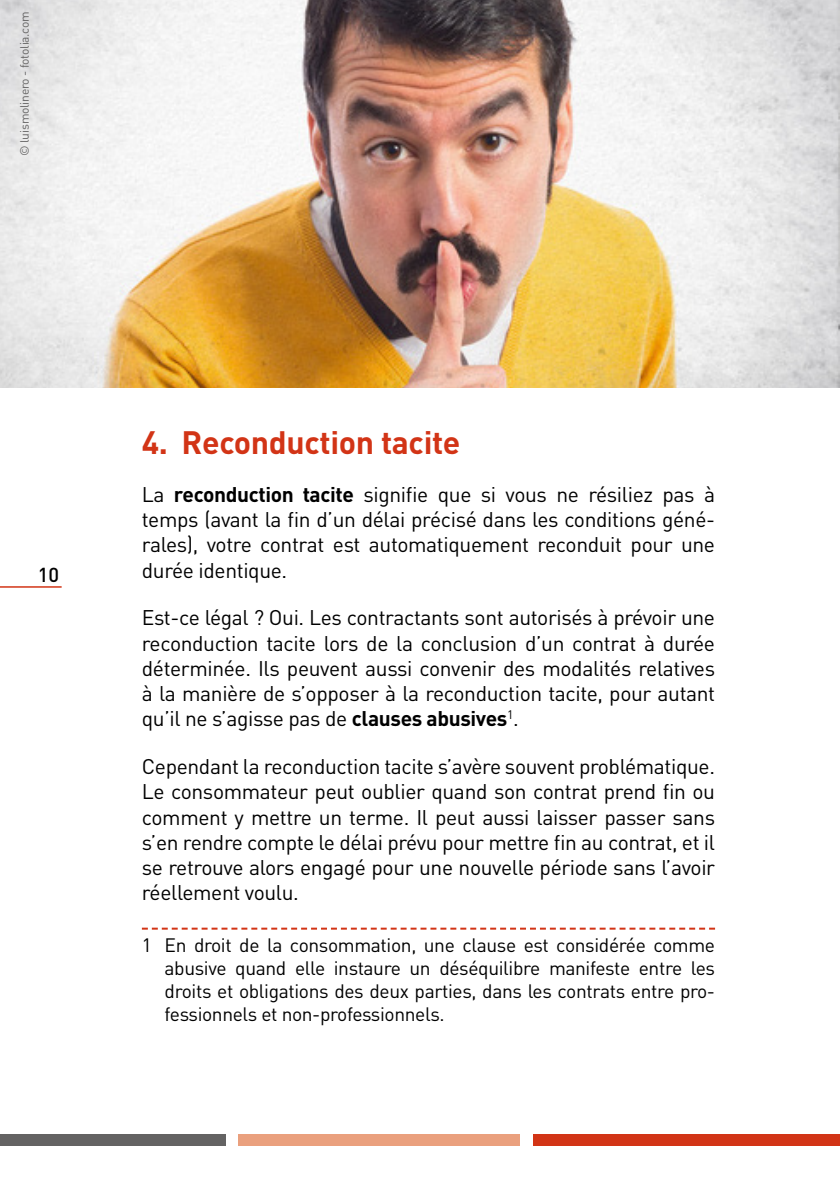
<style>
.page{position:relative;width:840px;height:1191px;background:#fff}
.page>*{position:absolute;margin:0;border:0;box-sizing:border-box;transform-origin:0 0}
.Titre_1{font:700 32px "DIN Pro";letter-spacing:-.01em;color:#d23416}
.txt{font:21px/25.2px "DIN Pro";letter-spacing:-.02em;color:#000;text-align:justify}
.t1{font:500 20px "DIN Pro";color:#000}
.Note_de_bas_de_page{font:19.2px/23px "DIN Pro";letter-spacing:-.02em;color:#000;text-align:justify}
.txt-2{font:12px "DIN Pro";letter-spacing:-.02em;color:#646363}
.s1{font-weight:700}
</style>
<div class="page">
<div style="left:0;top:1134px;width:225px;height:11px;background:#646363"></div>
<div style="left:533px;top:1134px;width:306px;height:11px;background:#d23416"></div>
<div style="left:238px;top:1134px;width:281px;height:11px;background:#eaa07e"></div>
<hr style="left:0;top:586px;width:62px;height:1px;background:#d23416">
<svg style="left:142px;top:927px;width:572px;height:2px"></svg>
<img style="left:0;top:0;width:839px;height:387px">
<p class="txt-2" style="left:16px;top:156px;width:146px;rotate:-90deg">© luismolinero - fotolia.com</p>
<p class="t1" style="left:38px;top:561px;width:23px">10</p>
<p class="Titre_1" style="left:142px;top:421px;width:320px">4. Reconduction tacite</p>
<p class="txt" style="left:142px;top:481px;width:574px">La <span class="s1">reconduction tacite</span> signifie que si vous ne résiliez pas à temps (avant la fin d’un délai précisé dans les conditions géné&shy;rales), votre contrat est automatiquement reconduit pour une durée identique.</p>
<p class="txt" style="left:142px;top:604px;width:574px">Est-ce légal ? Oui. Les contractants sont autorisés à prévoir une reconduction tacite lors de la conclusion d’un contrat à durée déterminée. Ils peuvent aussi convenir des modalités relatives à la manière de s’opposer à la reconduction tacite, pour autant qu’il ne s’agisse pas de <span class="s1">clauses abusives</span><sup>1</sup>.</p>
<p class="txt" style="left:142px;top:753px;width:574px">Cependant la reconduction tacite s’avère souvent problématique.<br>Le consommateur peut oublier quand son contrat prend fin ou comment y mettre un terme. Il peut aussi laisser passer sans s’en rendre compte le délai prévu pour mettre fin au contrat, et il se retrouve alors engagé pour une nouvelle période sans l’avoir réellement voulu.</p>
<p class="Note_de_bas_de_page" style="left:164px;top:932px;width:551px;text-indent:-23px">1 En droit de la consommation, une clause est considérée comme abusive quand elle instaure un déséquilibre manifeste entre les droits et obligations des deux parties, dans les contrats entre pro&shy;fessionnels et non-professionnels.</p>
</div>
